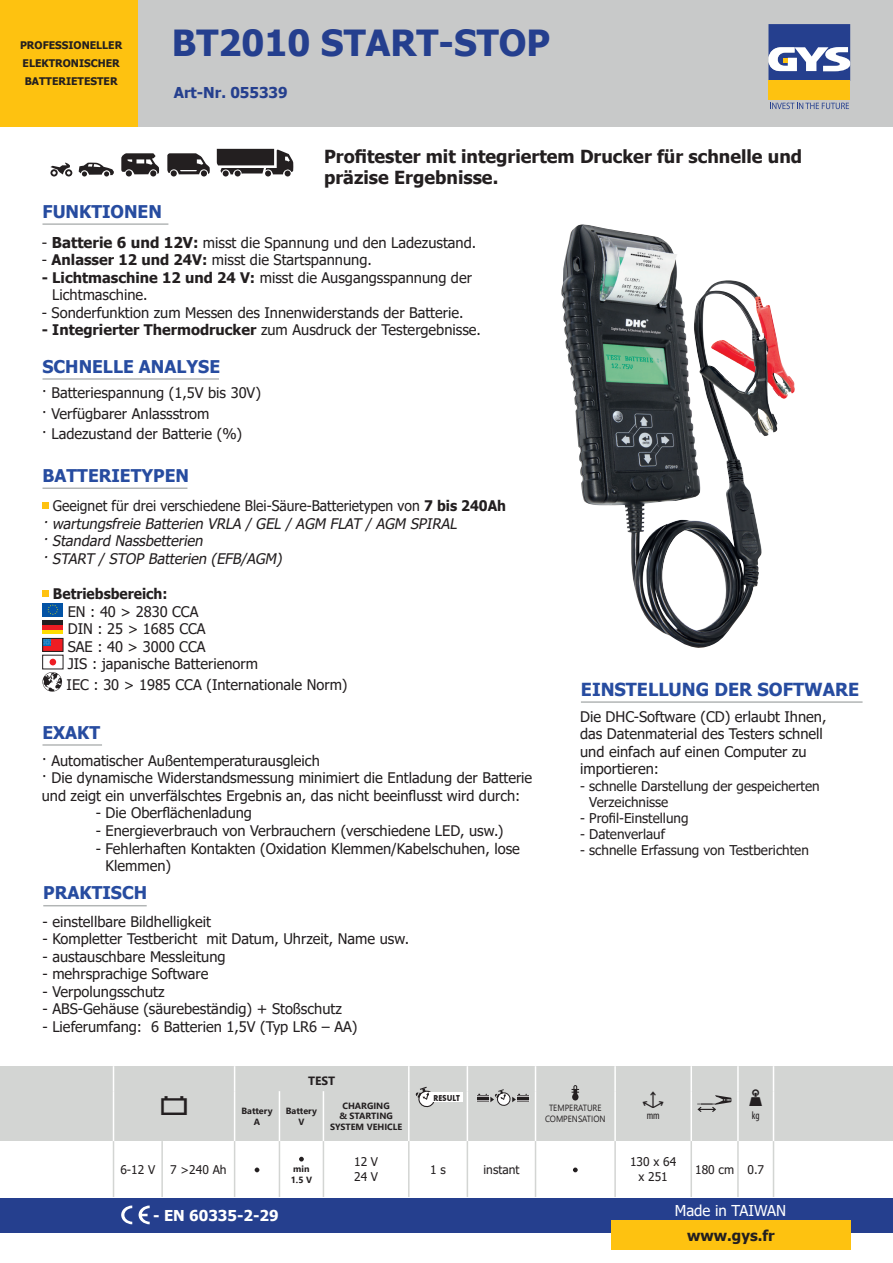
<style>
.page{position:relative;width:893px;height:1263px;background:#fff}
.page>*{position:absolute;margin:0;border:0;box-sizing:border-box;transform-origin:0 0}
.t1{font:700 36px "Tahoma";color:#253f8e}
.t2{font:700 18px/21.6px "Tahoma";color:#231f20}
.t3{font:700 18px "Tahoma";color:#274ca0}
.t4{font:700 17.55px "Tahoma";color:#274ca0}
.t5{font:700 15px "Tahoma";color:#fff}
.t6{font:700 15px "Tahoma";color:#253f8e}
.t7{font:15px "Tahoma";color:#fff}
.t8{font:700 15px "Tahoma";color:#231f20}
.t9{font:14.55px/17.5px "Tahoma";color:#231f20}
.t10{font:italic 14.55px/17.5px "Tahoma";color:#231f20}
.t11{font:700 14.55px "Tahoma";color:#231f20;scale:.95 1}
.t12{font:13.5px/16.2px "Tahoma";color:#231f20}
.t13{font:12px/14.4px "Tahoma";color:#231f20}
.t14{font:700 12px "Segoe UI";color:#231f20}
.t15{font:condensed 10.95px "Myriad Pro";color:#231f20;scale:.95 1}
.t16{font:700 10.5px/18px "Tahoma";color:#231f20}
.t17{font:700 9px/10.8px "Segoe UI";color:#231f20;text-align:center}
.t18{font:9px/10.8px "Segoe UI";color:#231f20;text-align:center;scale:.9 1}
.t19{font:700 8.85px "Futura";color:#231f20;scale:.9 1}
.s1{font-size:15px}
.s2{font-weight:700;font-size:15px}
.s3{font-weight:700}
.s4{font-style:normal}
.s5{font-weight:700;font-style:normal}
</style>
<div class="page">
<div style="left:137px;top:0;width:756px;height:127px;background:#c8c9c9"></div>
<div style="left:0;top:1198px;width:893px;height:34px;background:#253f8e"></div>
<div style="left:768px;top:81px;width:82px;height:19px;background:#fec210"></div>
<svg style="left:768px;top:24px;width:82px;height:57px;background:#6475a9"></svg>
<svg style="left:770px;top:103px;width:79px;height:6px"></svg>
<div style="left:0;top:0;width:137px;height:127px;background:#fec210"></div>
<div style="left:611px;top:1220px;width:239px;height:30px;background:#fec210"></div>
<div style="left:0;top:1066px;width:893px;height:75px;background:#d3d5d3"></div>
<svg style="left:113px;top:1066px;width:1px;height:25px"></svg>
<svg style="left:234px;top:1066px;width:1px;height:25px"></svg>
<hr style="left:408px;top:1066px;width:2px;height:25px;background:#fff">
<svg style="left:467px;top:1066px;width:1px;height:25px"></svg>
<hr style="left:614px;top:1066px;width:2px;height:25px;background:#fff">
<hr style="left:690px;top:1066px;width:2px;height:25px;background:#fff">
<hr style="left:737px;top:1066px;width:2px;height:25px;background:#fff">
<svg style="left:773px;top:1066px;width:1px;height:25px"></svg>
<hr style="left:113px;top:1091px;width:1px;height:50px;background:#fff">
<hr style="left:234px;top:1091px;width:1px;height:50px;background:#fff">
<hr style="left:279px;top:1091px;width:1px;height:50px;background:#fff">
<hr style="left:323px;top:1091px;width:1px;height:50px;background:#fff">
<hr style="left:408px;top:1091px;width:2px;height:50px;background:#fff">
<hr style="left:467px;top:1091px;width:1px;height:50px;background:#fff">
<hr style="left:535px;top:1091px;width:1px;height:50px;background:#fff">
<hr style="left:614px;top:1091px;width:2px;height:50px;background:#fff">
<hr style="left:690px;top:1091px;width:2px;height:50px;background:#fff">
<hr style="left:737px;top:1091px;width:2px;height:50px;background:#fff">
<hr style="left:773px;top:1091px;width:1px;height:50px;background:#fff">
<hr style="left:113px;top:1141px;width:1px;height:56px;background:#d3d5d3">
<hr style="left:773px;top:1141px;width:1px;height:56px;background:#d3d5d3">
<svg style="left:415px;top:1087px;width:19px;height:20px"></svg>
<div style="left:429px;top:1092px;width:34px;height:10px;background:#fff"></div>
<svg style="left:477px;top:1066px;width:59px;height:40px"></svg>
<svg style="left:572px;top:1085px;width:7px;height:15px"></svg>
<svg style="left:697px;top:1095px;width:35px;height:17px"></svg>
<svg style="left:114px;top:1141px;width:659px;height:56px"></svg>
<svg style="left:121px;top:1205px;width:11px;height:19px"></svg>
<svg style="left:139px;top:1205px;width:11px;height:19px"></svg>
<img style="left:561px;top:224px;width:208px;height:424px">
<div style="left:42px;top:503px;width:7px;height:6px;background:#fec210"></div>
<div style="left:42px;top:590px;width:7px;height:6px;background:#fec210"></div>
<div style="left:42px;top:603px;width:21px;height:13px;background:#0353a5"></div>
<svg style="left:47px;top:604px;width:11px;height:11px"></svg>
<div style="left:42px;top:620px;width:21px;height:5px;background:#231f20"></div>
<div style="left:42px;top:629px;width:21px;height:5px;background:#ffdc01"></div>
<hr style="left:42px;top:625px;width:21px;height:4px;background:#ee1d23">
<svg style="left:44px;top:640px;width:17px;height:10px"></svg>
<div style="left:42px;top:638px;width:21px;height:14px;border:1px solid #231f20"></div>
<svg style="left:50px;top:659px;width:6px;height:6px"></svg>
<svg style="left:42px;top:672px;width:20px;height:20px"></svg>
<hr style="left:42px;top:223px;width:126px;height:2px;background:#b2b5b5">
<hr style="left:42px;top:487px;width:145px;height:2px;background:#b2b5b5">
<hr style="left:42px;top:744px;width:60px;height:2px;background:#b2b5b5">
<hr style="left:42px;top:378px;width:177px;height:2px;background:#b2b5b5">
<hr style="left:43px;top:905px;width:104px;height:1px;background:#b2b5b5">
<svg style="left:50px;top:163px;width:22px;height:13px"></svg>
<svg style="left:79px;top:163px;width:35px;height:13px"></svg>
<svg style="left:121px;top:153px;width:38px;height:23px"></svg>
<svg style="left:167px;top:153px;width:43px;height:23px"></svg>
<svg style="left:217px;top:149px;width:76px;height:27px"></svg>
<hr style="left:581px;top:701px;width:281px;height:2px;background:#b2b5b5">
<p class="t16" style="left:20px;top:37px;width:104px">PROFESSIONELLER<br>ELEKTRONISCHER</p>
<p class="t16" style="left:25px;top:73px;width:94px">BATTERIETESTER</p>
<h1 class="t1" style="left:172px;top:18px;width:380px">BT2010 START-STOP</h1>
<p class="t6" style="left:174px;top:82px;width:115px">Art-Nr. 055339</p>
<p class="t2" style="left:324px;top:146px;width:480px">Profitester mit integriertem Drucker für schnelle und präzise Ergebnisse.</p>
<p class="t4" style="left:42px;top:199px;width:121px">FUNKTIONEN</p>
<p class="t9" style="left:42px;top:234px;width:436px"><span class="s1">-</span> <span class="s2">Batterie 6 und 12V:</span> misst die Spannung und den Ladezustand.</p>
<p class="t9" style="left:42px;top:252px;width:332px">- <span class="s3">Anlasser 12 und 24V:</span> misst die Startspannung.</p>
<p class="t9" style="left:52px;top:269px;width:421px;text-indent:-11px"><span class="s3">- Lichtmaschine 12 und 24 V:</span> misst die Ausgangsspannung der<br>Lichtmaschine.</p>
<p class="t9" style="left:42px;top:304px;width:423px">- Sonderfunktion zum Messen des Innenwiderstands der Batterie.</p>
<p class="t9" style="left:42px;top:322px;width:441px"><span class="s3">- Integrierter Thermodrucker</span> zum Ausdruck der Testergebnisse.</p>
<p class="t4" style="left:42px;top:354px;width:179px">SCHNELLE ANALYSE</p>
<p class="t9" style="left:42px;top:384px;width:221px;line-height:20.4px">· Batteriespannung (1,5V bis 30V) · Verfügbarer Anlassstrom<br>· Ladezustand der Batterie (%)</p>
<p class="t4" style="left:42px;top:464px;width:148px">BATTERIETYPEN</p>
<p class="t10" style="left:42px;top:498px;width:465px;text-indent:10px"><span class="s4">Geeignet für drei verschiedene Blei-Säure-Batterietypen von</span> <span class="s5">7 bis 240Ah </span>·wartungsfreie Batterien VRLA /GEL /AGM FLAT /AGM SPIRAL ·Standard Nassbetterien<br>·START /STOP Batterien (EFB/AGM)</p>
<p class="t11" style="left:53px;top:583px;width:122px">Betriebsbereich:</p>
<p class="t9" style="left:68px;top:603px;width:192px">EN : 40 &gt; 2830 CCA<br>DIN : 25 &gt; 1685 CCA<br>SAE : 40 &gt; 3000 CCA<br>JIS : japanische Batterienorm</p>
<p class="t9" style="left:67px;top:676px;width:282px">IEC : 30 &gt; 1985 CCA (Internationale Norm)</p>
<p class="t4" style="left:42px;top:720px;width:59px">EXAKT</p>
<p class="t9" style="left:42px;top:752px;width:492px">· Automatischer Außentemperaturausgleich<br>· Die dynamische Widerstandsmessung minimiert die Entladung der Batterie und zeigt ein unverfälschtes Ergebnis an, das nicht beeinflusst wird durch:</p>
<p class="t9" style="left:96px;top:805px;width:158px">- Die Oberflächenladung</p>
<p class="t9" style="left:96px;top:823px;width:409px">- Energieverbrauch von Verbrauchern (verschiedene LED, usw.)</p>
<p class="t9" style="left:106px;top:840px;width:416px;text-indent:-10px">- Fehlerhaften Kontakten (Oxidation Klemmen/Kabelschuhen, lose<br>Klemmen)</p>
<p class="t4" style="left:43px;top:881px;width:105px">PRAKTISCH</p>
<p class="t9" style="left:42px;top:913px;width:170px">- einstellbare Bildhelligkeit</p>
<p class="t9" style="left:42px;top:931px;width:368px">- Kompletter Testbericht mit Datum, Uhrzeit, Name usw.</p>
<p class="t9" style="left:42px;top:949px;width:185px">- austauschbare Messleitung</p>
<p class="t9" style="left:42px;top:966px;width:167px">- mehrsprachige Software</p>
<p class="t9" style="left:42px;top:984px;width:124px">- Verpolungsschutz</p>
<p class="t9" style="left:42px;top:1001px;width:301px">- ABS-Gehäuse (säurebeständig) + Stoßschutz</p>
<p class="t9" style="left:42px;top:1019px;width:317px">- Lieferumfang: 6 Batterien 1,5V (Typ LR6 – AA)</p>
<p class="t3" style="left:581px;top:677px;width:280px">EINSTELLUNG DER SOFTWARE</p>
<p class="t9" style="left:580px;top:708px;width:248px">Die DHC-Software (CD) erlaubt Ihnen, das Datenmaterial des Testers schnell und einfach auf einen Computer zu importieren:</p>
<p class="t12" style="left:589px;top:778px;width:232px;text-indent:-9px">- schnelle Darstellung der gespeicherten<br>Verzeichnisse</p>
<p class="t12" style="left:580px;top:811px;width:110px">- Profil-Einstellung</p>
<p class="t12" style="left:580px;top:827px;width:86px">- Datenverlauf</p>
<p class="t12" style="left:580px;top:843px;width:230px">- schnelle Erfassung von Testberichten</p>
<p class="t14" style="left:308px;top:1069px;width:29px">TEST</p>
<p class="t17" style="left:241px;top:1105px;width:33px">Battery<br>A</p>
<p class="t17" style="left:286px;top:1105px;width:33px">Battery<br>V</p>
<p class="t17" style="left:330px;top:1099px;width:74px">CHARGING<br>&amp; STARTING<br>SYSTEM VEHICLE</p>
<p class="t19" style="left:433px;top:1092px;width:31px">RESULT</p>
<p class="t18" style="left:545px;top:1102px;width:69px">TEMPERATURE<br>COMPENSATION</p>
<p class="t15" style="left:647px;top:1109px;width:15px">mm</p>
<p class="t15" style="left:752px;top:1109px;width:10px">kg</p>
<p class="t13" style="left:120px;top:1163px;width:108px">6-12 V 7 &gt;240 Ah</p>
<p class="t17" style="left:291px;top:1163px;width:23px;text-align:left">min<br>1.5 V</p>
<p class="t13" style="left:354px;top:1155px;width:26px">12 V<br>24 V</p>
<p class="t13" style="left:430px;top:1163px;width:17px">1 s</p>
<p class="t13" style="left:484px;top:1163px;width:37px">instant</p>
<p class="t13" style="left:630px;top:1155px;width:48px;text-align:center">130 x 64 x 251</p>
<p class="t13" style="left:695px;top:1163px;width:70px">180 cm 0.7</p>
<p class="t5" style="left:153px;top:1205px;width:127px">- EN 60335-2-29</p>
<p class="t7" style="left:675px;top:1200px;width:113px">Made in TAIWAN</p>
<p class="t8" style="left:687px;top:1225px;width:89px">www.gys.fr</p>
</div>
